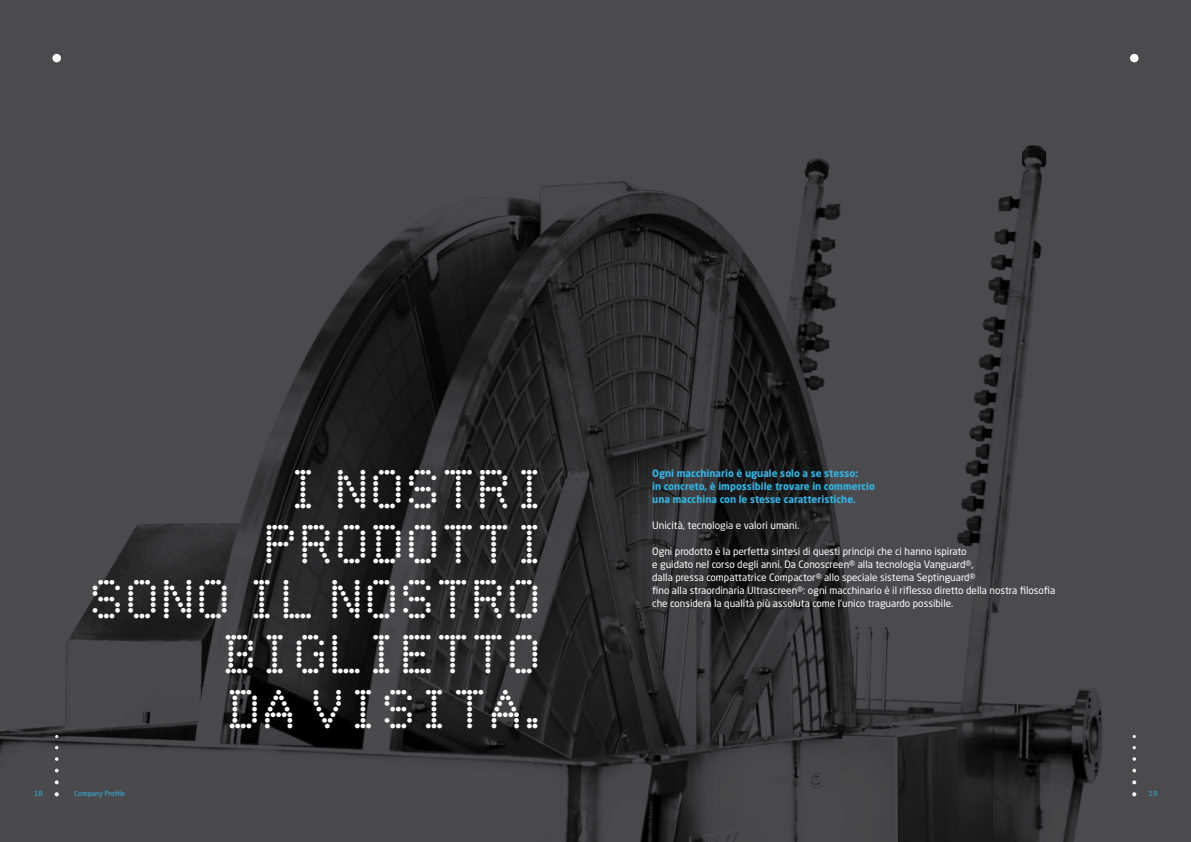
<style>
.page{position:relative;width:1191px;height:842px;background:#4b4b4d}
.page>*{position:absolute;margin:0;border:0;box-sizing:border-box;transform-origin:0 0}
.t1{font:45px "Dot Matrix";letter-spacing:.04em;color:#fff}
.t2{font:10px/13px "Neo Sans Std";color:#fff}
.t3{font:700 10px/13px "Neo Sans Std";color:#34b4e4}
.t4{font:7px "Neo Sans Std";letter-spacing:.01em;color:#34b4e4}
</style>
<div class="page">
<img style="left:0;top:145px;width:1137px;height:697px">
<div style="left:1130px;top:54px;width:8px;height:8px;background:#fff;border-radius:50%"></div>
<div style="left:52px;top:54px;width:9px;height:8px;background:#fff;border-radius:50%"></div>
<svg style="left:55px;top:792px;width:4px;height:4px"></svg>
<svg style="left:55px;top:780px;width:4px;height:4px"></svg>
<svg style="left:55px;top:769px;width:4px;height:3px"></svg>
<svg style="left:55px;top:757px;width:3px;height:4px"></svg>
<svg style="left:1132px;top:792px;width:4px;height:4px"></svg>
<svg style="left:1132px;top:780px;width:4px;height:4px"></svg>
<svg style="left:1132px;top:769px;width:4px;height:3px"></svg>
<svg style="left:1132px;top:757px;width:4px;height:4px"></svg>
<svg style="left:1132px;top:746px;width:4px;height:3px"></svg>
<h1 class="t1" style="left:289px;top:470px;width:262px">I NOSTRI</h1>
<h1 class="t1" style="left:267px;top:525px;width:284px">PRODOTT I</h1>
<h1 class="t1" style="left:93px;top:580px;width:452px">SONO IL NOSTRO</h1>
<h1 class="t1" style="left:226px;top:635px;width:320px">BIGLIETTO</h1>
<h1 class="t1" style="left:230px;top:690px;width:333px">DA VISITA.</h1>
<p class="t3" style="left:652px;top:466px;width:224px">Ogni macchinario è uguale solo a se stesso:<br>in concreto, è impossibile trovare in commercio una macchina con le stesse caratteristiche.</p>
<p class="t2" style="left:652px;top:518px;width:149px">Unicità, tecnologia e valori umani.</p>
<p class="t2" style="left:652px;top:544px;width:404px">Ogni prodotto è la perfetta sintesi di questi principi che ci hanno ispirato<br>e guidato nel corso degli anni. Da Conoscreen® alla tecnologia Vanguard®,<br>dalla pressa compattatrice Compactor® allo speciale sistema Septinguard®<br>fino alla straordinaria Ultrascreen®: ogni macchinario è il riflesso diretto della nostra filosofia che considera la qualità più assoluta come l’unico traguardo possibile.</p>
<p class="t4" style="left:34px;top:789px;width:10px">18</p>
<p class="t4" style="left:74px;top:789px;width:52px">Company Profile</p>
<p class="t4" style="left:1148px;top:789px;width:10px">19</p>
</div>
